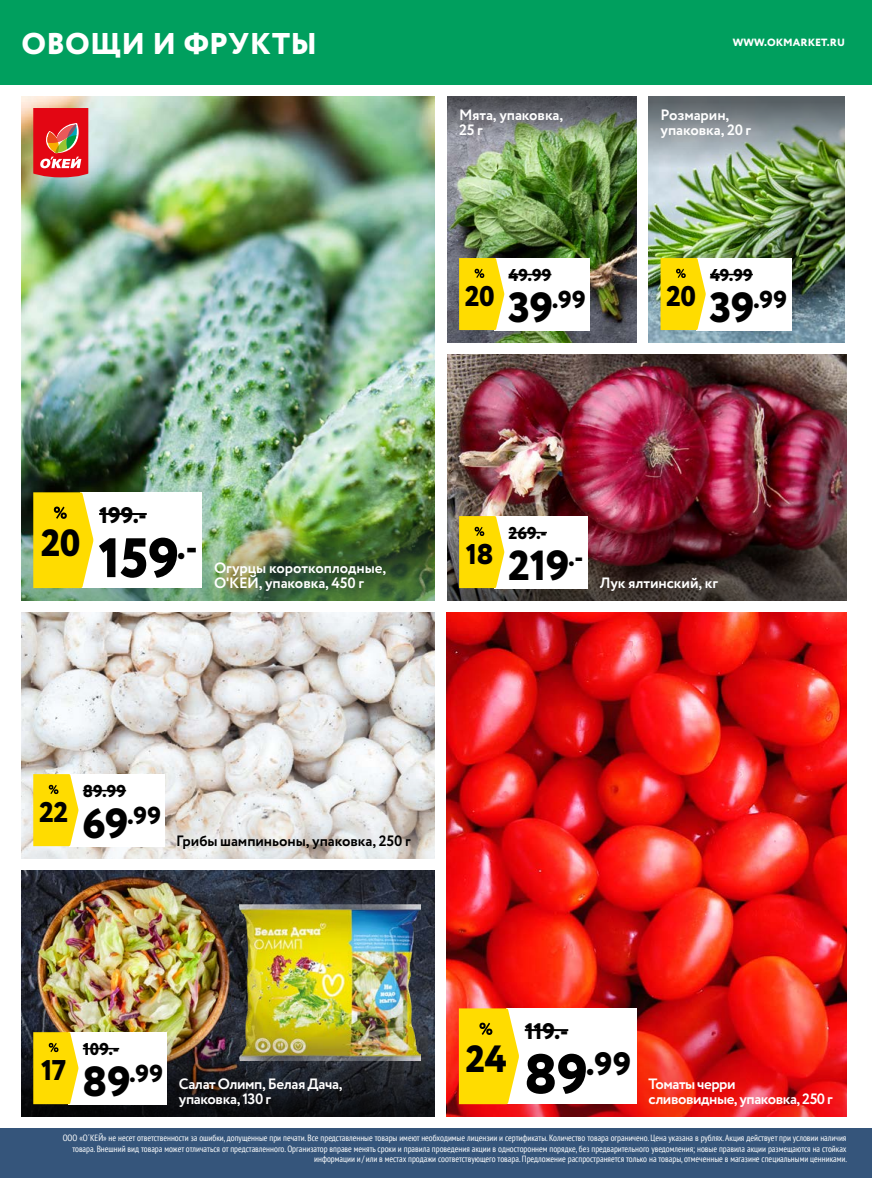
<style>
.page{position:relative;width:872px;height:1178px;background:#fff}
.page>*{position:absolute;margin:0;border:0;box-sizing:border-box;transform-origin:0 0}
.t1{font:800 55.5px "Circe";color:#000}
.t2{font:800 42px "Circe";color:#000}
.t3{font:800 37.95px "Circe";color:#000}
.t4{font:800 32.4px "Circe";color:#000}
.t5{font:800 30px "Circe";letter-spacing:.015em;color:#fff}
.t6{font:800 28.5px "Circe";letter-spacing:-.015em;color:#000}
.t7{font:800 24.45px "Circe";letter-spacing:.01em;color:#000}
.t8{font:800 22.5px "Circe";color:#000}
.t9{font:800 17.1px "Circe";letter-spacing:.005em;color:#000}
.t10{font:700 15px/15px "Circe";letter-spacing:-.02em;color:#fff}
.t11{font:700 15px "Circe";letter-spacing:-.005em;color:#000}
.t12{font:800 10.5px "Circe";letter-spacing:.01em;color:#fff}
.t13{font:condensed 9px/10.5px "PT Sans";color:#fff;text-align:right}
.s1{font-size:42px}
.s2{font-size:55.5px}
</style>
<div class="page">
<img style="left:21px;top:870px;width:414px;height:150px">
<img style="left:447px;top:354px;width:399px;height:150px">
<img style="left:447px;top:612px;width:399px;height:408px">
<img style="left:447px;top:150px;width:189px;height:192px">
<img style="left:648px;top:96px;width:197px;height:246px">
<img style="left:21px;top:96px;width:414px;height:384px">
<img style="left:21px;top:612px;width:414px;height:138px">
<svg style="left:447px;top:1020px;width:399px;height:96px;background:#e21d19"></svg>
<img style="left:447px;top:504px;width:399px;height:96px">
<img style="left:21px;top:1020px;width:414px;height:96px">
<img style="left:239px;top:905px;width:182px;height:156px">
<svg style="left:21px;top:750px;width:414px;height:108px"></svg>
<img style="left:648px;top:97px;width:197px;height:83px">
<img style="left:447px;top:96px;width:189px;height:54px">
<img style="left:21px;top:480px;width:414px;height:120px">
<div style="left:0;top:1128px;width:872px;height:50px;background:#35557b"></div>
<div style="left:506px;top:1008px;width:130px;height:96px;background:#fff"></div>
<hr style="left:525px;top:1029px;width:43px;height:2px;background:#000">
<svg style="left:459px;top:1008px;width:60px;height:96px;background:#fbdb17"></svg>
<div style="left:69px;top:1032px;width:98px;height:72px;background:#fff"></div>
<hr style="left:83px;top:1048px;width:36px;height:1px;background:#000">
<svg style="left:33px;top:1032px;width:45px;height:72px;background:#f9da15"></svg>
<div style="left:494px;top:258px;width:96px;height:72px;background:#fff"></div>
<hr style="left:508px;top:274px;width:43px;height:1px;background:#000">
<svg style="left:459px;top:258px;width:45px;height:72px;background:#fbdb16"></svg>
<div style="left:696px;top:258px;width:95px;height:72px;background:#fff"></div>
<hr style="left:710px;top:274px;width:43px;height:1px;background:#000">
<svg style="left:660px;top:258px;width:46px;height:72px;background:#f9db19"></svg>
<div style="left:69px;top:774px;width:95px;height:72px;background:#fff"></div>
<hr style="left:83px;top:790px;width:43px;height:1px;background:#000">
<svg style="left:33px;top:774px;width:45px;height:72px;background:#fbdb16"></svg>
<div style="left:80px;top:492px;width:122px;height:96px;background:#fff"></div>
<hr style="left:99px;top:513px;width:48px;height:2px;background:#000">
<svg style="left:33px;top:492px;width:60px;height:96px;background:#fada16"></svg>
<svg style="left:33px;top:108px;width:55px;height:69px;background:#dc3434"></svg>
<div style="left:494px;top:516px;width:94px;height:72px;background:#fff"></div>
<hr style="left:508px;top:532px;width:39px;height:1px;background:#000">
<svg style="left:459px;top:516px;width:45px;height:72px;background:#fbdb16"></svg>
<div style="left:0;top:0;width:872px;height:84px;background:#009f5e"></div>
<h3 class="t5" style="left:21px;top:23px;width:297px">ОВОЩИ И ФРУКТЫ</h3>
<p class="t12" style="left:733px;top:35px;width:113px">WWW.OKMARKET.RU</p>
<h3 class="t3" style="left:41px;top:517px;width:41px">20</h3>
<h3 class="t8" style="left:99px;top:500px;width:49px">199.-</h3>
<h1 class="t1" style="left:98px;top:520px;width:101px">159<sup>.-</sup></h1>
<h3 class="t10" style="left:214px;top:561px;width:174px">Огурцы короткоплодные,<br>О'КЕЙ, упаковка, 450 г</h3>
<h3 class="t10" style="left:459px;top:108px;width:106px">Мята, упаковка,<br>25 г</h3>
<h3 class="t10" style="left:660px;top:108px;width:92px">Розмарин, упаковка, 20 г</h3>
<h3 class="t9" style="left:508px;top:264px;width:44px">49.99</h3>
<h3 class="t9" style="left:710px;top:264px;width:44px">49.99</h3>
<h3 class="t6" style="left:464px;top:277px;width:31px">20</h3>
<h3 class="t7" style="left:508px;top:283px;width:79px"><span class="s1">39</span>.99</h3>
<h3 class="t6" style="left:666px;top:277px;width:31px">20</h3>
<h3 class="t7" style="left:709px;top:283px;width:79px"><span class="s1">39</span>.99</h3>
<h3 class="t6" style="left:466px;top:535px;width:29px">18</h3>
<h3 class="t9" style="left:508px;top:522px;width:40px">269.-</h3>
<h2 class="t2" style="left:508px;top:537px;width:77px">219<sup>.-</sup></h2>
<h3 class="t10" style="left:600px;top:576px;width:120px">Лук ялтинский, кг</h3>
<h3 class="t6" style="left:39px;top:793px;width:31px">22</h3>
<h3 class="t9" style="left:83px;top:780px;width:45px">89.99</h3>
<h3 class="t7" style="left:82px;top:799px;width:80px"><span class="s1">69</span>.99</h3>
<h3 class="t11" style="left:176px;top:831px;width:236px">Грибы шампиньоны, упаковка, 250 г</h3>
<h3 class="t6" style="left:41px;top:1051px;width:27px">17</h3>
<h3 class="t9" style="left:83px;top:1038px;width:38px">109.-</h3>
<h3 class="t7" style="left:129px;top:1057px;width:36px">.99</h3>
<h2 class="t2" style="left:82px;top:1053px;width:50px">89</h2>
<h3 class="t10" style="left:179px;top:1077px;width:165px">Салат Олимп, Белая Дача, упаковка, 130 г</h3>
<h3 class="t3" style="left:465px;top:1033px;width:43px">24</h3>
<h3 class="t8" style="left:525px;top:1016px;width:45px">119.-</h3>
<h3 class="t4" style="left:524px;top:1042px;width:109px"><span class="s2">89</span>.99</h3>
<h3 class="t10" style="left:648px;top:1077px;width:89px">Томаты черри</h3>
<h3 class="t10" style="left:648px;top:1092px;width:186px">сливовидные, упаковка, 250 г</h3>
<p class="t13" style="left:63px;top:1132px;width:786px">ООО «О´КЕЙ» не несет ответственности за ошибки, допущенные при печати. Все представленные товары имеют необходимые лицензии и сертификаты. Количество товара ограничено. Цена указана в рублях. Акция действует при условии наличия товара. Внешний вид товара может отличаться от представленного. Организатор вправе менять сроки и правила проведения акции в одностороннем порядке, без предварительного уведомления; новые правила акции размещаются на стойках информации и / или в местах продажи соответствующего товара. Предложение распространяется только на товары, отмеченные в магазине специальными ценниками.</p>
</div>
